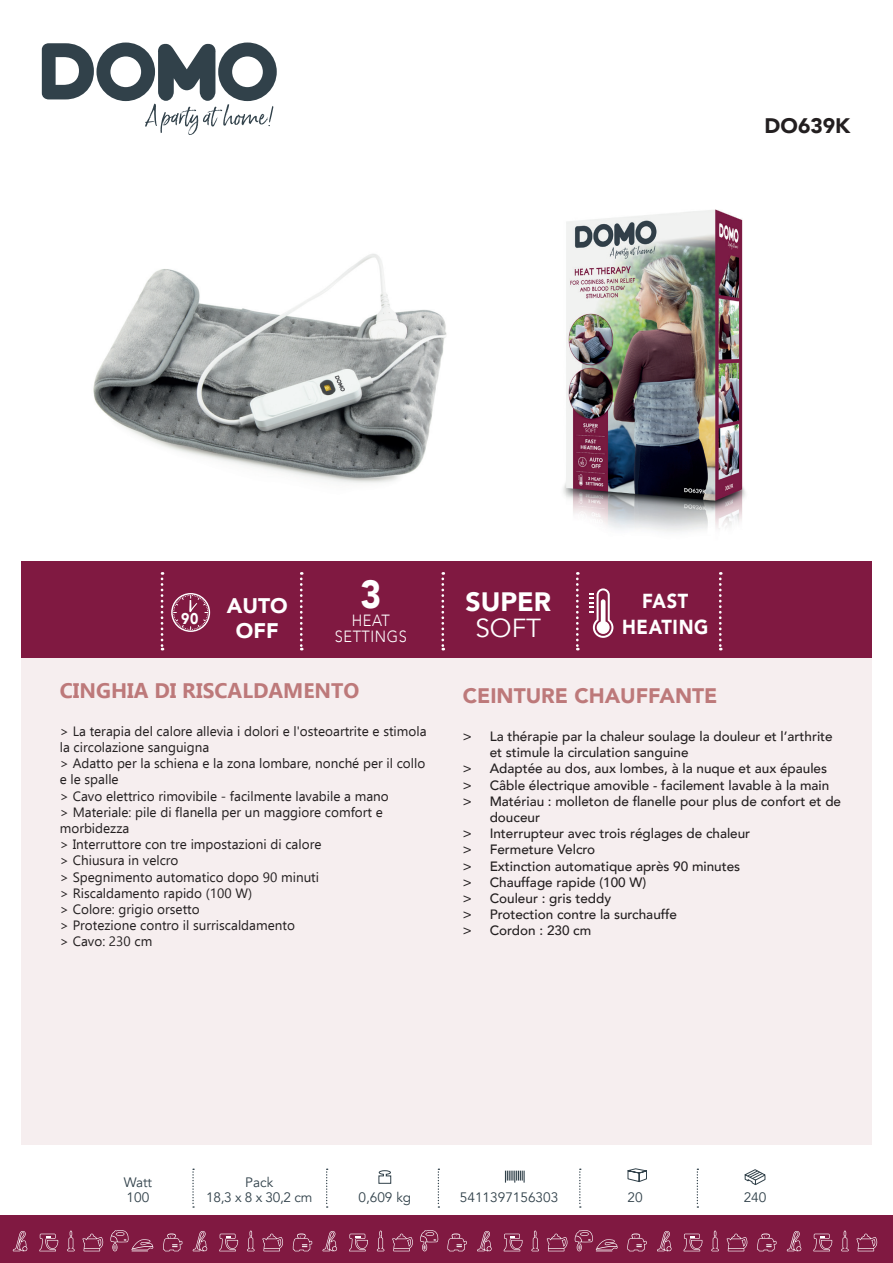
<style>
.page{position:relative;width:893px;height:1263px;background:#fff}
.page>*{position:absolute;margin:0;border:0;box-sizing:border-box;transform-origin:0 0}
.t1{font:900 39.15px "Avenir";color:#fff;scale:.9 1}
.t2{font:900 26.55px "Avenir";color:#fff}
.t3{font:26.1px "Avenir";color:#fff}
.t4{font:900 21.15px/25.3px "Avenir";color:#fff;text-align:center}
.t5{font:700 21px "Ebrima";color:#bd797a}
.t6{font:900 21px "Avenir";color:#bd797a}
.t7{font:900 21px "Avenir";color:#231f20}
.t8{font:900 20.25px/26.1px "Avenir";letter-spacing:.04em;color:#fff;text-align:center;scale:.9 1}
.t9{font:300 16.2px/16.5px "Avenir";letter-spacing:.04em;color:#fff;text-align:center;scale:.9 1}
.t10{font:900 15.6px "Avenir";color:#fff;scale:.9 1}
.t11{font:13.65px/15px "Avenir";color:#31414a;text-align:center}
.t12{font:13.5px/16.2px "Ebrima";color:#231f20}
.t13{font:500 13.5px "Avenir";color:#231f20}
</style>
<div class="page">
<div style="left:21px;top:658px;width:851px;height:486px;background:#f6eeef"></div>
<div style="left:0;top:1215px;width:893px;height:48px;background:#801941"></div>
<svg style="left:505px;top:1170px;width:20px;height:12px"></svg>
<svg style="left:378px;top:1170px;width:14px;height:14px"></svg>
<svg style="left:627px;top:1168px;width:20px;height:14px"></svg>
<svg style="left:744px;top:1169px;width:22px;height:16px"></svg>
<svg style="left:192px;top:1168px;width:2px;height:40px"></svg>
<svg style="left:326px;top:1168px;width:2px;height:40px"></svg>
<svg style="left:438px;top:1168px;width:1px;height:40px"></svg>
<svg style="left:579px;top:1168px;width:2px;height:40px"></svg>
<svg style="left:697px;top:1168px;width:1px;height:40px"></svg>
<svg style="left:13px;top:1231px;width:14px;height:20px"></svg>
<svg style="left:67px;top:1230px;width:8px;height:21px"></svg>
<svg style="left:82px;top:1233px;width:21px;height:18px"></svg>
<svg style="left:39px;top:1234px;width:19px;height:17px"></svg>
<svg style="left:110px;top:1230px;width:43px;height:21px"></svg>
<svg style="left:193px;top:1231px;width:14px;height:20px"></svg>
<svg style="left:163px;top:1233px;width:19px;height:18px"></svg>
<svg style="left:247px;top:1230px;width:8px;height:21px"></svg>
<svg style="left:262px;top:1233px;width:21px;height:18px"></svg>
<svg style="left:219px;top:1234px;width:19px;height:17px"></svg>
<svg style="left:323px;top:1231px;width:14px;height:20px"></svg>
<svg style="left:293px;top:1233px;width:19px;height:18px"></svg>
<svg style="left:377px;top:1230px;width:7px;height:21px"></svg>
<svg style="left:420px;top:1230px;width:19px;height:21px"></svg>
<svg style="left:392px;top:1233px;width:21px;height:18px"></svg>
<svg style="left:349px;top:1234px;width:19px;height:17px"></svg>
<svg style="left:477px;top:1231px;width:15px;height:20px"></svg>
<svg style="left:447px;top:1233px;width:20px;height:18px"></svg>
<svg style="left:531px;top:1230px;width:8px;height:21px"></svg>
<svg style="left:547px;top:1233px;width:20px;height:18px"></svg>
<svg style="left:504px;top:1234px;width:18px;height:17px"></svg>
<svg style="left:574px;top:1230px;width:44px;height:21px"></svg>
<svg style="left:657px;top:1231px;width:14px;height:20px"></svg>
<svg style="left:627px;top:1233px;width:20px;height:18px"></svg>
<svg style="left:711px;top:1230px;width:8px;height:21px"></svg>
<svg style="left:727px;top:1233px;width:20px;height:18px"></svg>
<svg style="left:684px;top:1234px;width:18px;height:17px"></svg>
<svg style="left:787px;top:1231px;width:14px;height:20px"></svg>
<svg style="left:757px;top:1233px;width:19px;height:18px"></svg>
<svg style="left:841px;top:1230px;width:8px;height:21px"></svg>
<svg style="left:856px;top:1233px;width:21px;height:18px"></svg>
<svg style="left:813px;top:1234px;width:19px;height:17px"></svg>
<div style="left:21px;top:561px;width:851px;height:97px;background:#801941"></div>
<img style="left:93px;top:254px;width:354px;height:229px">
<svg style="left:42px;top:43px;width:235px;height:92px"></svg>
<svg style="left:300px;top:572px;width:3px;height:78px"></svg>
<svg style="left:441px;top:572px;width:3px;height:78px"></svg>
<svg style="left:576px;top:572px;width:3px;height:78px"></svg>
<svg style="left:719px;top:572px;width:3px;height:78px"></svg>
<svg style="left:161px;top:572px;width:2px;height:78px"></svg>
<svg style="left:589px;top:588px;width:24px;height:50px"></svg>
<div style="left:171px;top:593px;width:39px;height:39px;border:1px solid #fff;border-radius:50%"></div>
<svg style="left:174px;top:595px;width:35px;height:35px"></svg>
<img style="left:563px;top:209px;width:183px;height:323px">
<h3 class="t7" style="left:765px;top:108px;width:87px">DO639K</h3>
<p class="t10" style="left:181px;top:605px;width:21px">90</p>
<h1 class="t1" style="left:360px;top:561px;width:25px">3</h1>
<p class="t9" style="left:335px;top:612px;width:82px">HEAT<br>SETTINGS</p>
<h3 class="t4" style="left:227px;top:592px;width:62px">AUTO<br>OFF</h3>
<h2 class="t2" style="left:465px;top:579px;width:87px">SUPER</h2>
<h3 class="t3" style="left:475px;top:612px;width:67px">SOFT</h3>
<h3 class="t8" style="left:622px;top:588px;width:98px">FAST<br>HEATING</h3>
<h3 class="t5" style="left:60px;top:674px;width:301px">CINGHIA DI RISCALDAMENTO</h3>
<p class="t12" style="left:60px;top:722px;width:368px">&gt; La terapia del calore allevia i dolori e l'osteoartrite e stimola la circolazione sanguigna<br>&gt; Adatto per la schiena e la zona lombare, nonché per il collo e le spalle<br>&gt; Cavo elettrico rimovibile - facilmente lavabile a mano<br>&gt; Materiale: pile di flanella per un maggiore comfort e morbidezza<br>&gt; Interruttore con tre impostazioni di calore<br>&gt; Chiusura in velcro<br>&gt; Spegnimento automatico dopo 90 minuti<br>&gt; Riscaldamento rapido (100 W)<br>&gt; Colore: grigio orsetto<br>&gt; Protezione contro il surriscaldamento<br>&gt; Cavo: 230 cm</p>
<h3 class="t6" style="left:463px;top:678px;width:256px">CEINTURE CHAUFFANTE</h3>
<p class="t13" style="left:463px;top:724px;width:372px">&gt; La thérapie par la chaleur soulage la douleur et l’arthrite</p>
<p class="t13" style="left:490px;top:741px;width:200px">et stimule la circulation sanguine</p>
<p class="t13" style="left:463px;top:757px;width:366px">&gt; Adaptée au dos, aux lombes, à la nuque et aux épaules</p>
<p class="t13" style="left:463px;top:773px;width:368px">&gt; Câble électrique amovible - facilement lavable à la main</p>
<p class="t13" style="left:463px;top:789px;width:380px">&gt; Matériau : molleton de flanelle pour plus de confort et de</p>
<p class="t13" style="left:490px;top:805px;width:52px">douceur</p>
<p class="t13" style="left:463px;top:822px;width:289px">&gt; Interrupteur avec trois réglages de chaleur</p>
<p class="t13" style="left:463px;top:838px;width:134px">&gt; Fermeture Velcro</p>
<p class="t13" style="left:463px;top:854px;width:279px">&gt; Extinction automatique après 90 minutes</p>
<p class="t13" style="left:463px;top:870px;width:185px">&gt; Chauffage rapide (100 W)</p>
<p class="t13" style="left:463px;top:886px;width:150px">&gt; Couleur : gris teddy</p>
<p class="t13" style="left:463px;top:903px;width:216px">&gt; Protection contre la surchauffe</p>
<p class="t13" style="left:463px;top:919px;width:130px">&gt; Cordon : 230 cm</p>
<p class="t11" style="left:124px;top:1175px;width:30px;text-align:left">Watt<br>100</p>
<p class="t11" style="left:206px;top:1175px;width:108px">Pack<br>18,3 x 8 x 30,2 cm</p>
<p class="t11" style="left:358px;top:1190px;width:54px">0,609 kg</p>
<p class="t11" style="left:460px;top:1190px;width:100px">5411397156303</p>
<p class="t11" style="left:627px;top:1190px;width:17px">20</p>
<p class="t11" style="left:744px;top:1190px;width:24px">240</p>
</div>
